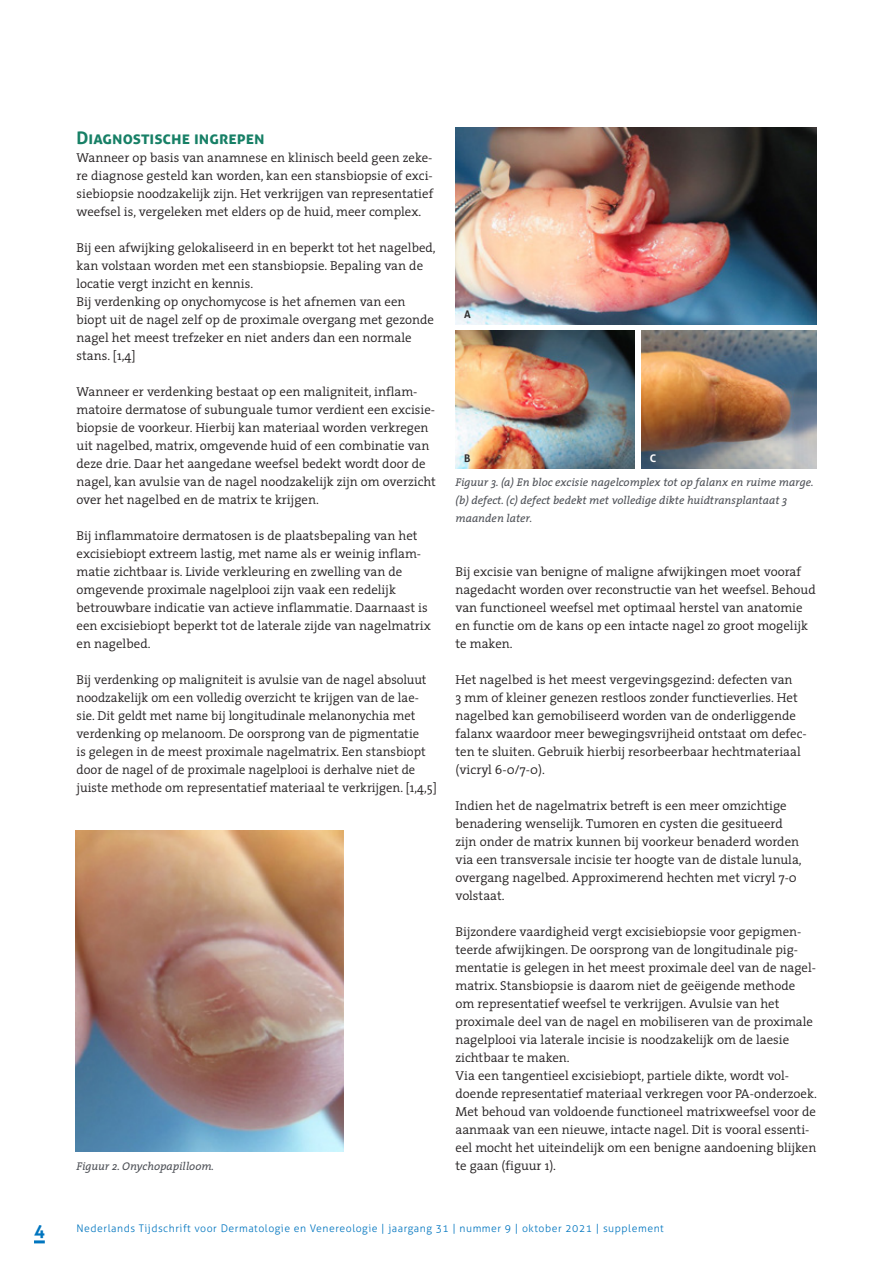
<style>
.page{position:relative;width:893px;height:1263px;background:#fff}
.page>*{position:absolute;margin:0;border:0;box-sizing:border-box;transform-origin:0 0}
.t1{font:700 18px "Aller";color:#0075bf}
.TUSSENKOP_1-Aller_TH{font:700 17.25px "Aller";color:#178066}
.PLATTE_TEKS{font:300 12.9px/18px "The Serif";color:#231f20}
.Bijschrift{font:italic 11.25px/18px "The Serif";color:#4d5056}
.t2{font:300 10.5px "Aller";letter-spacing:.05em;color:#0075bf}
.Rij{font:700 10.5px "Aller";color:#312f30}
.Rij-2{font:700 10.5px "Aller";color:#fff}
</style>
<div class="page">
<svg style="left:34px;top:1240px;width:11px;height:3px"></svg>
<img style="left:455px;top:128px;width:361px;height:196px">
<img style="left:455px;top:331px;width:179px;height:137px">
<img style="left:642px;top:331px;width:174px;height:137px">
<img style="left:76px;top:830px;width:267px;height:321px">
<p class="TUSSENKOP_1-Aller_TH" style="left:77px;top:127px;width:189px">Diagnostische ingrepen</p>
<p class="PLATTE_TEKS" style="left:77px;top:148px;width:358px;text-align:justify">Wanneer op basis van anamnese en klinisch beeld geen zeke&shy;re diagnose gesteld kan worden, kan een stansbiopsie of exci&shy;siebiopsie noodzakelijk zijn. Het verkrijgen van representatief weefsel is, vergeleken met elders op de huid, meer complex.</p>
<p class="PLATTE_TEKS" style="left:77px;top:238px;width:361px">Bij een afwijking gelokaliseerd in en beperkt tot het nagelbed, kan volstaan worden met een stansbiopsie. Bepaling van de locatie vergt inzicht en kennis.</p>
<p class="PLATTE_TEKS" style="left:77px;top:292px;width:359px">Bij verdenking op onychomycose is het afnemen van een biopt uit de nagel zelf op de proximale overgang met gezonde nagel het meest trefzeker en niet anders dan een normale stans. [1,4]</p>
<p class="PLATTE_TEKS" style="left:77px;top:382px;width:361px">Wanneer er verdenking bestaat op een maligniteit, inflam&shy;matoire dermatose of subunguale tumor verdient een excisie&shy;biopsie de voorkeur. Hierbij kan materiaal worden verkregen uit nagelbed, matrix, omgevende huid of een combinatie van deze drie. Daar het aangedane weefsel bedekt wordt door de nagel, kan avulsie van de nagel noodzakelijk zijn om overzicht over het nagelbed en de matrix te krijgen.</p>
<p class="PLATTE_TEKS" style="left:77px;top:526px;width:356px">Bij inflammatoire dermatosen is de plaatsbepaling van het excisiebiopt extreem lastig, met name als er weinig inflam&shy;matie zichtbaar is. Livide verkleuring en zwelling van de omgevende proximale nagelplooi zijn vaak een redelijk betrouwbare indicatie van actieve inflammatie. Daarnaast is een excisiebiopt beperkt tot de laterale zijde van nagelmatrix en nagelbed.</p>
<p class="PLATTE_TEKS" style="left:77px;top:670px;width:362px">Bij verdenking op maligniteit is avulsie van de nagel absoluut noodzakelijk om een volledig overzicht te krijgen van de lae&shy;sie. Dit geldt met name bij longitudinale melanonychia met verdenking op melanoom. De oorsprong van de pigmentatie<br>is gelegen in de meest proximale nagelmatrix. Een stansbiopt door de nagel of de proximale nagelplooi is derhalve niet de juiste methode om representatief materiaal te verkrijgen. [1,4,5]</p>
<p class="Rij" style="left:464px;top:307px;width:8px">A</p>
<p class="Rij" style="left:464px;top:451px;width:8px">B</p>
<p class="Rij-2" style="left:650px;top:451px;width:8px">C</p>
<p class="Bijschrift" style="left:455px;top:473px;width:360px">Figuur 3. (a) En bloc excisie nagelcomplex tot op falanx en ruime marge. (b) defect. (c) defect bedekt met volledige dikte huidtransplantaat 3 maanden later.</p>
<p class="PLATTE_TEKS" style="left:455px;top:562px;width:362px">Bij excisie van benigne of maligne afwijkingen moet vooraf nagedacht worden over reconstructie van het weefsel. Behoud van functioneel weefsel met optimaal herstel van anatomie en functie om de kans op een intacte nagel zo groot mogelijk te maken.</p>
<p class="PLATTE_TEKS" style="left:455px;top:670px;width:353px">Het nagelbed is het meest vergevingsgezind: defecten van<br>3 mm of kleiner genezen restloos zonder functieverlies. Het nagelbed kan gemobiliseerd worden van de onderliggende falanx waardoor meer bewegingsvrijheid ontstaat om defec&shy;ten te sluiten. Gebruik hierbij resorbeerbaar hechtmateriaal (vicryl 6-0/7-0).</p>
<p class="PLATTE_TEKS" style="left:455px;top:796px;width:348px">Indien het de nagelmatrix betreft is een meer omzichtige benadering wenselijk. Tumoren en cysten die gesitueerd zijn onder de matrix kunnen bij voorkeur benaderd worden via een transversale incisie ter hoogte van de distale lunula, overgang nagelbed. Approximerend hechten met vicryl 7-0 volstaat.</p>
<p class="PLATTE_TEKS" style="left:455px;top:922px;width:362px">Bijzondere vaardigheid vergt excisiebiopsie voor gepigmen&shy;teerde afwijkingen. De oorsprong van de longitudinale pig&shy;mentatie is gelegen in het meest proximale deel van de nagel&shy;matrix. Stansbiopsie is daarom niet de geëigende methode om representatief weefsel te verkrijgen. Avulsie van het proximale deel van de nagel en mobiliseren van de proximale nagelplooi via laterale incisie is noodzakelijk om de laesie zichtbaar te maken.</p>
<p class="PLATTE_TEKS" style="left:455px;top:1066px;width:363px">Via een tangentieel excisiebiopt, partiele dikte, wordt vol&shy;doende representatief materiaal verkregen voor PA-onderzoek.<br>Met behoud van voldoende functioneel matrixweefsel voor de aanmaak van een nieuwe, intacte nagel. Dit is vooral essenti&shy;eel mocht het uiteindelijk om een benigne aandoening blijken</p>
<p class="Bijschrift" style="left:77px;top:1157px;width:139px">Figuur 2. Onychopapilloom.</p>
<p class="PLATTE_TEKS" style="left:455px;top:1156px;width:102px">te gaan (figuur 1).</p>
<h1 class="t1" style="left:34px;top:1220px;width:12px">4</h1>
<p class="t2" style="left:77px;top:1222px;width:589px">Nederlands Tijdschrift voor Dermatologie en Venereologie | jaargang 31 | nummer 9 | oktober 2021 | supplement</p>
</div>
